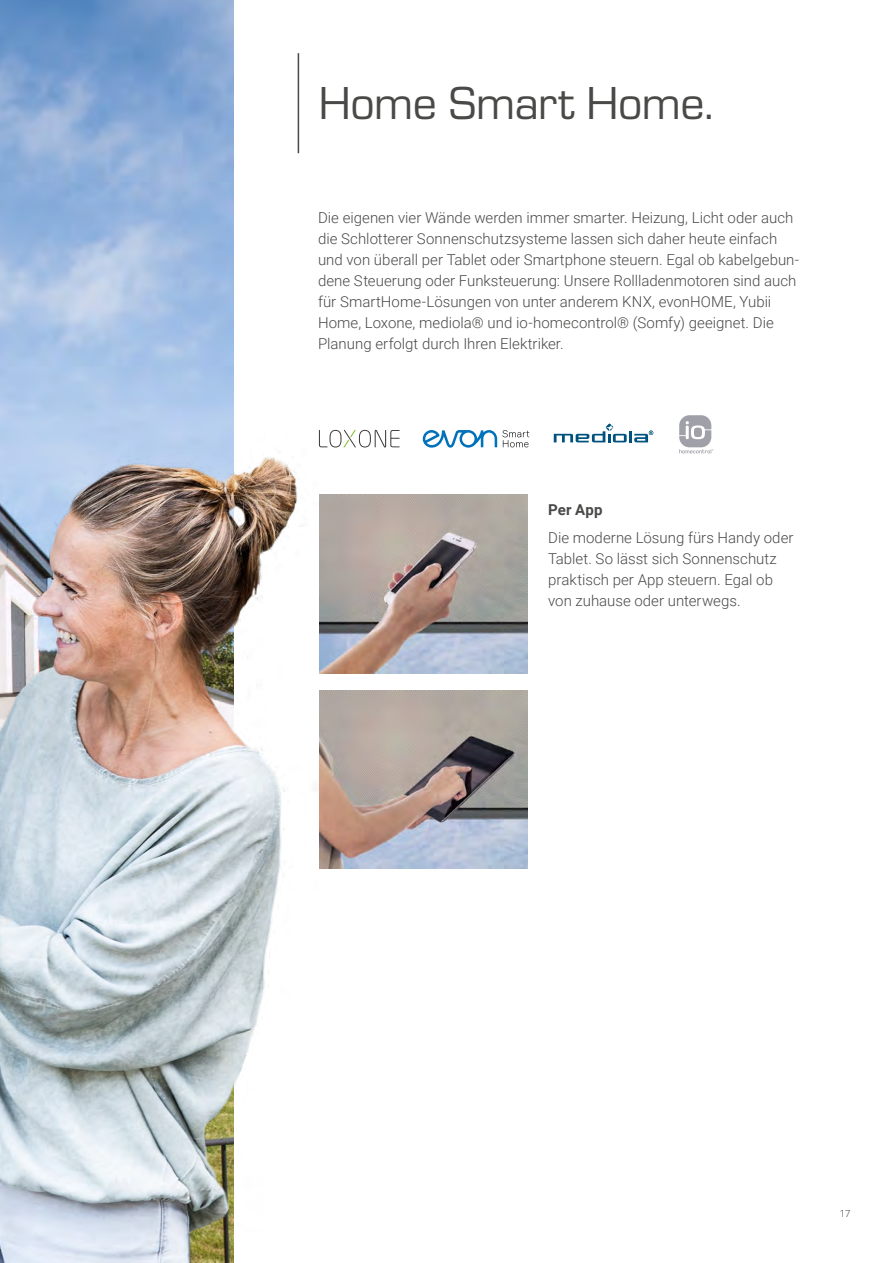
<style>
.page{position:relative;width:893px;height:1263px;background:#fff}
.page>*{position:absolute;margin:0;border:0;box-sizing:border-box;transform-origin:0 0}
.t1{font:48px "Eurostile";letter-spacing:-.01em;color:#494948}
.t2{font:300 15px/21px "Roboto";color:#494948}
.t3{font:700 15px "Roboto";letter-spacing:.015em;color:#494948}
.t4{font:300 9.75px "Roboto";color:#494948}
</style>
<div class="page">
<img style="left:0;top:0;width:319px;height:1263px">
<img style="left:319px;top:494px;width:208px;height:179px">
<img style="left:319px;top:690px;width:208px;height:179px">
<hr style="left:298px;top:53px;width:1px;height:100px;background:#494948">
<svg style="left:319px;top:430px;width:81px;height:17px"></svg>
<svg style="left:554px;top:423px;width:99px;height:19px"></svg>
<svg style="left:679px;top:415px;width:34px;height:38px"></svg>
<div style="left:694px;top:428px;width:8px;height:9px;background:#a19fa7;border-radius:50%"></div>
<svg style="left:423px;top:430px;width:106px;height:18px"></svg>
<h1 class="t1" style="left:319px;top:71px;width:396px">Home Smart Home.</h1>
<p class="t2" style="left:318px;top:207px;width:483px">Die eigenen vier Wände werden immer smarter. Heizung, Licht oder auch die Schlotterer Sonnenschutzsysteme lassen sich daher heute einfach und von überall per Tablet oder Smartphone steuern. Egal ob kabelgebun&shy;dene Steuerung oder Funksteuerung: Unsere Rollladenmotoren sind auch für SmartHome-Lösungen von unter anderem KNX, evonHOME, Yubii Home, Loxone, mediola® und io-homecontrol® (Somfy) geeignet. Die Planung erfolgt durch Ihren Elektriker.</p>
<p class="t3" style="left:548px;top:499px;width:56px">Per App</p>
<p class="t2" style="left:548px;top:526px;width:247px">Die moderne Lösung fürs Handy oder Tablet. So lässt sich Sonnenschutz praktisch per App steuern. Egal ob von zuhause oder unterwegs.</p>
<p class="t4" style="left:840px;top:1206px;width:12px">17</p>
</div>
